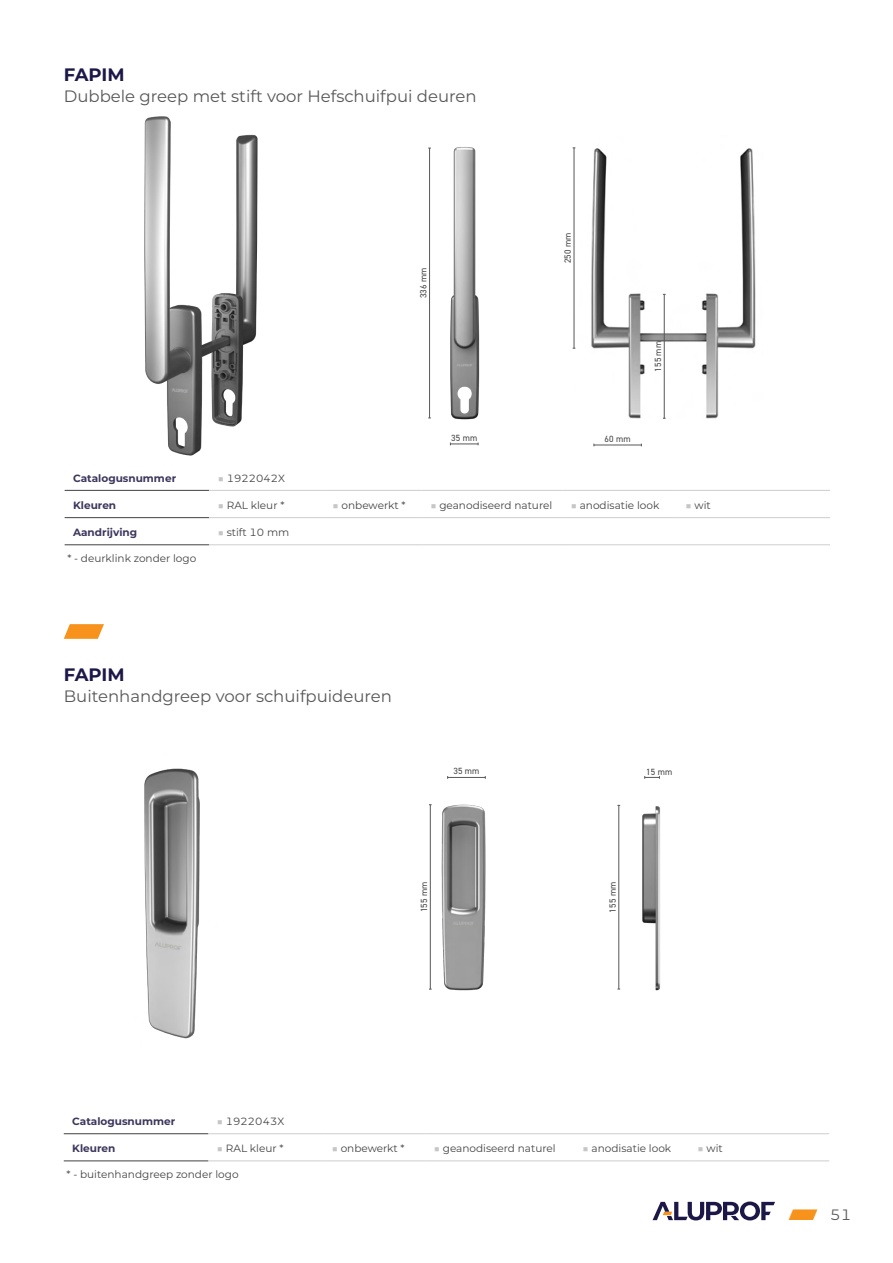
<style>
.page{position:relative;width:893px;height:1263px;background:#fff}
.page>*{position:absolute;margin:0;border:0;box-sizing:border-box;transform-origin:0 0}
.t1{font:700 18px "Aluprof Sans";letter-spacing:-.005em;color:#1b1747}
.t2{font:16.5px "Aluprof Sans";color:#575757}
.t3{font:15px "Aluprof Sans";color:#575757}
.t4{font:10.5px "Aluprof Sans";color:#434343}
.t5{font:700 10.5px "Aluprof Sans";color:#3c365d}
.t6{font:9px "DIN2014";letter-spacing:.01em;color:#434343}
.s1{color:#c6c6c6}
.s2{font-weight:700;color:#f7931d}
</style>
<div class="page">
<svg style="left:653px;top:1201px;width:122px;height:19px"></svg>
<svg style="left:64px;top:624px;width:40px;height:15px"></svg>
<hr style="left:64px;top:1133px;width:144px;height:1px;background:#575757">
<hr style="left:64px;top:1160px;width:144px;height:1px;background:#575757">
<hr style="left:425px;top:1133px;width:149px;height:1px;background:#d3d3d3">
<hr style="left:574px;top:1133px;width:115px;height:1px;background:#d3d3d3">
<hr style="left:689px;top:1133px;width:140px;height:1px;background:#d3d3d3">
<hr style="left:425px;top:1160px;width:149px;height:1px;background:#d3d3d3">
<hr style="left:574px;top:1160px;width:115px;height:1px;background:#d3d3d3">
<hr style="left:689px;top:1160px;width:140px;height:1px;background:#d3d3d3">
<hr style="left:208px;top:1133px;width:115px;height:1px;background:#d3d3d3">
<hr style="left:323px;top:1133px;width:102px;height:1px;background:#d3d3d3">
<hr style="left:208px;top:1160px;width:115px;height:1px;background:#d3d3d3">
<hr style="left:323px;top:1160px;width:102px;height:1px;background:#d3d3d3">
<hr style="left:65px;top:490px;width:144px;height:1px;background:#575757">
<hr style="left:65px;top:517px;width:144px;height:1px;background:#575757">
<hr style="left:65px;top:544px;width:144px;height:1px;background:#575757">
<hr style="left:422px;top:490px;width:140px;height:1px;background:#d3d3d3">
<hr style="left:562px;top:490px;width:115px;height:1px;background:#d3d3d3">
<hr style="left:677px;top:490px;width:153px;height:1px;background:#d3d3d3">
<hr style="left:422px;top:517px;width:140px;height:1px;background:#d3d3d3">
<hr style="left:562px;top:517px;width:115px;height:1px;background:#d3d3d3">
<hr style="left:677px;top:517px;width:153px;height:1px;background:#d3d3d3">
<hr style="left:209px;top:544px;width:115px;height:1px;background:#d3d3d3">
<hr style="left:324px;top:544px;width:98px;height:1px;background:#d3d3d3">
<hr style="left:422px;top:544px;width:140px;height:1px;background:#d3d3d3">
<hr style="left:562px;top:544px;width:115px;height:1px;background:#d3d3d3">
<hr style="left:677px;top:544px;width:153px;height:1px;background:#d3d3d3">
<hr style="left:209px;top:490px;width:115px;height:1px;background:#d3d3d3">
<hr style="left:324px;top:490px;width:98px;height:1px;background:#d3d3d3">
<hr style="left:209px;top:517px;width:115px;height:1px;background:#d3d3d3">
<hr style="left:324px;top:517px;width:98px;height:1px;background:#d3d3d3">
<hr style="left:430px;top:805px;width:1px;height:184px;background:#575757">
<hr style="left:448px;top:777px;width:37px;height:1px;background:#575757">
<hr style="left:619px;top:805px;width:1px;height:184px;background:#575757">
<svg style="left:644px;top:776px;width:16px;height:3px"></svg>
<img style="left:144px;top:768px;width:56px;height:271px">
<img style="left:441px;top:804px;width:45px;height:187px">
<img style="left:642px;top:806px;width:18px;height:185px">
<img style="left:144px;top:116px;width:114px;height:340px">
<hr style="left:429px;top:148px;width:1px;height:270px;background:#575757">
<svg style="left:450px;top:443px;width:29px;height:2px"></svg>
<img style="left:450px;top:147px;width:30px;height:273px">
<img style="left:574px;top:147px;width:182px;height:272px">
<hr style="left:574px;top:148px;width:1px;height:200px;background:#575757">
<hr style="left:594px;top:445px;width:47px;height:1px;background:#575757">
<hr style="left:664px;top:294px;width:1px;height:124px;background:#575757">
<p class="t1" style="left:64px;top:62px;width:62px">FAPIM</p>
<p class="t2" style="left:64px;top:85px;width:414px">Dubbele greep met stift voor Hefschuifpui deuren</p>
<p class="t6" style="left:418px;top:298px;width:32px;rotate:-90deg">336 mm</p>
<p class="t6" style="left:451px;top:432px;width:28px">35 mm</p>
<p class="t6" style="left:562px;top:263px;width:32px;rotate:-90deg">250 mm</p>
<p class="t6" style="left:652px;top:372px;width:32px;rotate:-90deg">155 mm</p>
<p class="t6" style="left:605px;top:433px;width:28px">60 mm</p>
<p class="t5" style="left:73px;top:471px;width:105px">Catalogusnummer</p>
<p class="t4" style="left:218px;top:471px;width:69px"><span class="s1">■</span> 1922042X</p>
<p class="t5" style="left:73px;top:498px;width:45px">Kleuren</p>
<p class="t4" style="left:218px;top:498px;width:68px"><span class="s1">■</span> RAL kleur *</p>
<p class="t4" style="left:333px;top:498px;width:75px"><span class="s1">■</span> onbewerkt *</p>
<p class="t4" style="left:430px;top:498px;width:123px"><span class="s1">■</span> geanodiseerd naturel</p>
<p class="t4" style="left:571px;top:498px;width:90px"><span class="s1">■</span> anodisatie look</p>
<p class="t4" style="left:685px;top:498px;width:27px"><span class="s1">■</span> wit</p>
<p class="t5" style="left:73px;top:525px;width:66px">Aandrijving</p>
<p class="t4" style="left:218px;top:525px;width:73px"><span class="s1">■</span> stift 10 mm</p>
<p class="t4" style="left:67px;top:551px;width:130px">* - deurklink zonder logo</p>
<p class="t1" style="left:64px;top:661px;width:62px">FAPIM</p>
<p class="t2" style="left:64px;top:685px;width:330px">Buitenhandgreep voor schuifpuideuren</p>
<p class="t6" style="left:453px;top:766px;width:28px">35 mm</p>
<p class="t6" style="left:419px;top:912px;width:32px;rotate:-90deg">155 mm</p>
<p class="t6" style="left:646px;top:766px;width:28px">15 mm</p>
<p class="t6" style="left:607px;top:912px;width:32px;rotate:-90deg">155 mm</p>
<p class="t5" style="left:72px;top:1114px;width:105px">Catalogusnummer</p>
<p class="t4" style="left:217px;top:1114px;width:69px"><span class="s1">■</span> 1922043X</p>
<p class="t5" style="left:72px;top:1141px;width:45px">Kleuren</p>
<p class="t4" style="left:217px;top:1141px;width:68px"><span class="s1">■</span> RAL kleur *</p>
<p class="t4" style="left:332px;top:1141px;width:75px"><span class="s1">■</span> onbewerkt *</p>
<p class="t4" style="left:434px;top:1141px;width:123px"><span class="s1">■</span> geanodiseerd naturel</p>
<p class="t4" style="left:583px;top:1141px;width:90px"><span class="s1">■</span> anodisatie look</p>
<p class="t4" style="left:697px;top:1141px;width:27px"><span class="s1">■</span> wit</p>
<p class="t4" style="left:67px;top:1167px;width:174px">* - buitenhandgreep zonder logo</p>
<h3 class="t3" style="left:789px;top:1204px;width:64px"><span class="s2">⸠</span> 51</h3>
</div>
